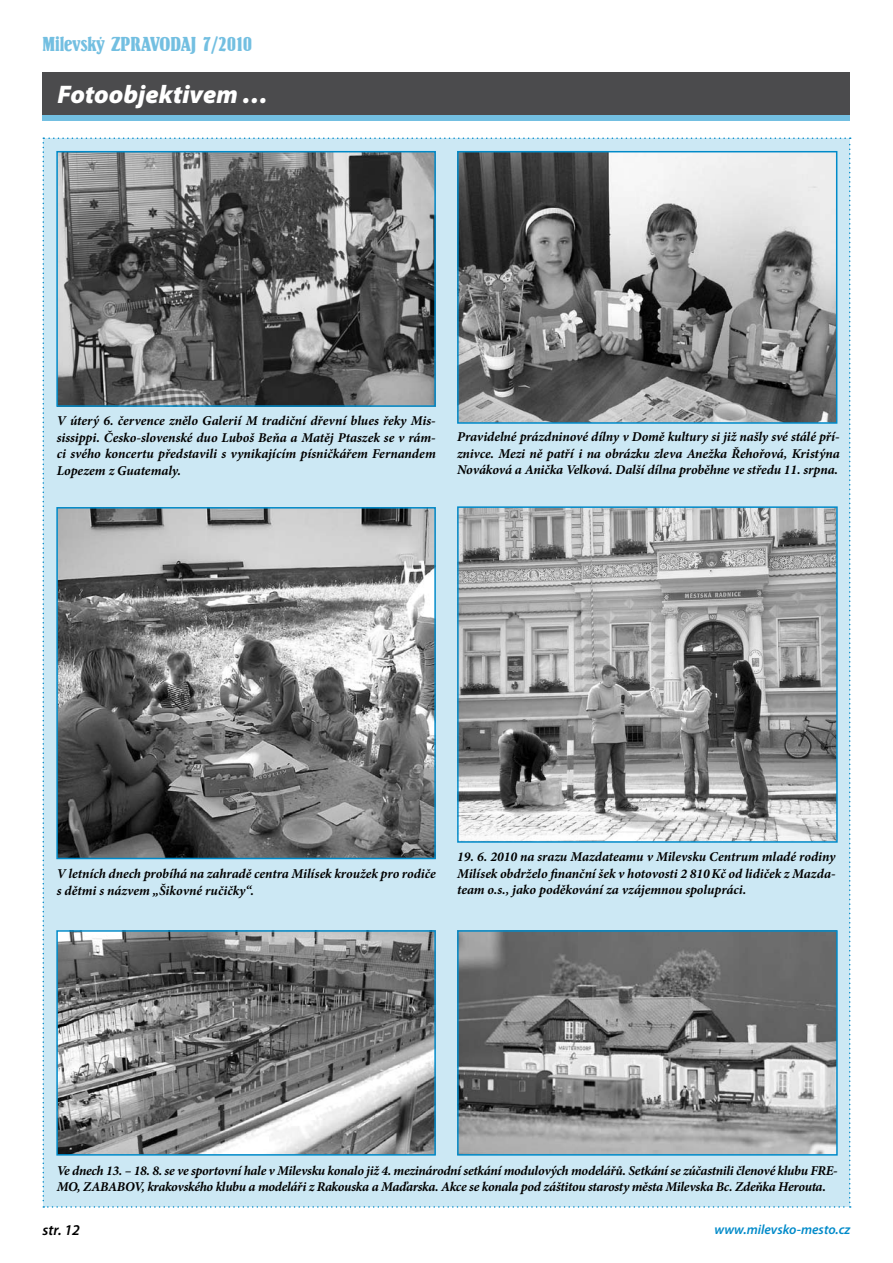
<style>
.page{position:relative;width:893px;height:1263px;background:#fff}
.page>*{position:absolute;margin:0;border:0;box-sizing:border-box;transform-origin:0 0}
.t1{font:italic 900 25.5px "Myriad Pro";color:#fff}
.t2{font:21px "Springfield DEE";color:#73bfe1}
.t3{font:italic 600 15px "Myriad Pro";color:#000}
.t4{font:italic 700 13.5px/16.5px "Minion Pro";letter-spacing:-.01em;color:#000;text-align:justify}
.t5{font:italic 600 13.5px "Myriad Pro";color:#008ac9}
</style>
<div class="page">
<div style="left:43px;top:78px;width:807px;height:43px;background:#73bfe1"></div>
<div style="left:43px;top:72px;width:807px;height:43px;background:#4b4b4d"></div>
<div style="left:43px;top:137px;width:808px;height:1071px;background:#cce8f4"></div>
<img style="left:460px;top:933px;width:375px;height:219px">
<div style="left:457px;top:930px;width:381px;height:225px;border:2px solid #008ac9"></div>
<img style="left:59px;top:933px;width:374px;height:219px">
<div style="left:56px;top:930px;width:380px;height:225px;border:2px solid #008ac9"></div>
<img style="left:59px;top:154px;width:374px;height:250px">
<div style="left:56px;top:151px;width:380px;height:256px;border:2px solid #008ac9"></div>
<img style="left:460px;top:154px;width:374px;height:267px">
<div style="left:457px;top:151px;width:380px;height:273px;border:2px solid #008ac9"></div>
<img style="left:59px;top:510px;width:374px;height:346px">
<div style="left:56px;top:507px;width:380px;height:352px;border:2px solid #008ac9"></div>
<img style="left:460px;top:509px;width:375px;height:331px">
<div style="left:457px;top:506px;width:381px;height:337px;border:2px solid #008ac9"></div>
<h2 class="t2" style="left:43px;top:34px;width:211px">MILEVSKÝ ZPRAVODAJ 7/2010</h2>
<h1 class="t1" style="left:57px;top:78px;width:212px">Fotoobjektivem …</h1>
<p class="t4" style="left:57px;top:412px;width:381px">V úterý 6. července znělo Galerií M tradiční dřevní blues řeky Mis&shy;sissippi. Česko-slovenské duo Luboš Beňa a Matěj Ptaszek se v rám&shy;ci svého koncertu představili s vynikajícím písničkářem Fernandem Lopezem z Guatemaly.</p>
<p class="t4" style="left:457px;top:429px;width:384px">Pravidelné prázdninové dílny v Domě kultury si již našly své stálé pří&shy;znivce. Mezi ně patří i na obrázku zleva Anežka Řehořová, Kristýna Nováková a Anička Velková. Další dílna proběhne ve středu 11. srpna.</p>
<p class="t4" style="left:57px;top:865px;width:381px">V letních dnech probíhá na zahradě centra Milísek kroužek pro rodiče s dětmi s názvem „Šikovné ručičky“.</p>
<p class="t4" style="left:457px;top:848px;width:380px">19. 6. 2010 na srazu Mazdateamu v Milevsku Centrum mladé rodiny Milísek obdrželo finanční šek v hotovosti 2 810Kč od lidiček z Mazda&shy;team o.s., jako poděkování za vzájemnou spolupráci.</p>
<p class="t4" style="left:57px;top:1162px;width:782px">Ve dnech 13. – 18. 8. se ve sportovní hale v Milevsku konalo již 4. mezinárodní setkání modulových modelářů. Setkání se zúčastnili členové klubu FRE-<br>MO, ZABABOV, krakovského klubu a modeláři z Rakouska a Maďarska. Akce se konala pod záštitou starosty města Milevska Bc. Zdeňka Herouta.</p>
<p class="t3" style="left:43px;top:1220px;width:39px">str. 12</p>
<p class="t5" style="left:714px;top:1221px;width:138px">www.milevsko-mesto.cz</p>
</div>
